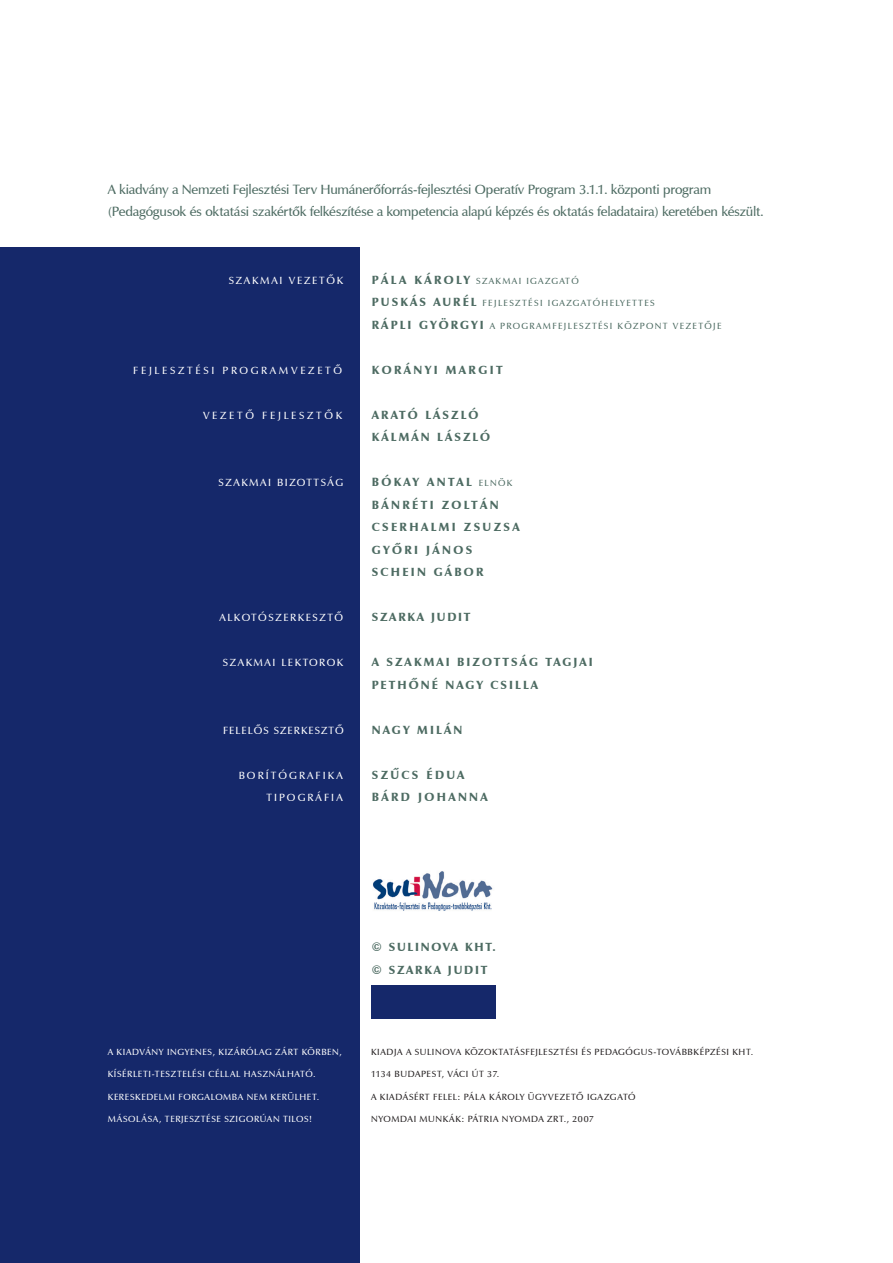
<style>
.page{position:relative;width:893px;height:1263px;background:#fff}
.page>*{position:absolute;margin:0;border:0;box-sizing:border-box;transform-origin:0 0}
.t1{font:13.5px/22.5px "Zapf Humanist 601 Dm PFL";letter-spacing:-.015em;color:#4d6b62}
.t2{font:12px/22.5px "Zapf Humanist 601 Ult PFL";letter-spacing:.2em;color:#4d6b62}
.t3{font:12px/22.5px "Zapf Humanist 601 Ult PFL";letter-spacing:.175em;color:#4d6b62}
.t4{font:12px/22.5px "Zapf Humanist 601 Ult PFL";letter-spacing:.15em;color:#4d6b62}
.t5{font:10.5px "Zapf Humanist 601 Dm PFL";letter-spacing:.165em;color:#fff}
.t6{font:10.5px "Zapf Humanist 601 Dm PFL";letter-spacing:.255em;color:#fff}
.t7{font:10.5px "Zapf Humanist 601 Dm PFL";letter-spacing:.2em;color:#fff}
.t8{font:10.5px "Zapf Humanist 601 Dm PFL";letter-spacing:.1em;color:#fff}
.t9{font:9px "Zapf Humanist 601 Dm PFL";letter-spacing:.065em;color:#231f20}
.t10{font:9px "Zapf Humanist 601 Dm PFL";letter-spacing:.07em;color:#fff}
.t11{font:9px "Zapf Humanist 601 Dm PFL";letter-spacing:.15em;color:#4d6b62}
.s1{font-family:"Zapf Humanist 601 Ult PFL";font-size:12px}
.s2{font-family:"Zapf Humanist 601 Dm PFL";font-size:9px}
</style>
<div class="page">
<div style="left:0;top:248px;width:360px;height:1015px;background:#15286a"></div>
<div style="left:371px;top:985px;width:125px;height:34px;background:#15286a"></div>
<img style="left:373px;top:871px;width:120px;height:40px">
<p class="t1" style="left:108px;top:178px;width:658px">A kiadvány a Nemzeti Fejlesztési Terv Humánerõforrás-fejlesztési Operatív Program 3.1.1. központi program (Pedagógusok és oktatási szakértõk felkészítése a kompetencia alapú képzés és oktatás feladataira) keretében készült.</p>
<p class="t5" style="left:229px;top:273px;width:116px">SZAKMAI VEZETÕK</p>
<p class="t11" style="left:372px;top:275px;width:208px"><span class="s1">PÁLA KÁROLY</span> SZAKMAI IGAZGATÓ</p>
<p class="t11" style="left:372px;top:297px;width:285px"><span class="s1">PUSKÁS AURÉL</span> FEJLESZTÉSI IGAZGATÓHELYETTES</p>
<p class="t11" style="left:372px;top:320px;width:351px"><span class="s1">RÁPLI GYÖRGYI</span> A PROGRAMFEJLESZTÉSI KÖZPONT VEZETŐJE</p>
<p class="t6" style="left:133px;top:363px;width:210px">FEJLESZTÉSI PROGRAMVEZETŐ</p>
<p class="t2" style="left:372px;top:358px;width:132px">KORÁNYI MARGIT</p>
<p class="t6" style="left:203px;top:408px;width:141px">VEZETŐ FEJLESZTŐK</p>
<p class="t3" style="left:372px;top:403px;width:120px">ARATÓ LÁSZLÓ<br>KÁLMÁN LÁSZLÓ</p>
<p class="t5" style="left:219px;top:476px;width:126px">SZAKMAI BIZOTTSÁG</p>
<p class="t2" style="left:372px;top:471px;width:149px">BÓKAY ANTAL <span class="s2">ELNÖK<br></span>BÁNRÉTI ZOLTÁN<br>CSERHALMI ZSUZSA<br>GYÕRI JÁNOS<br>SCHEIN GÁBOR</p>
<p class="t5" style="left:219px;top:611px;width:125px">ALKOTÓSZERKESZTÕ</p>
<p class="t4" style="left:372px;top:606px;width:100px">SZARKA JUDIT</p>
<p class="t5" style="left:223px;top:656px;width:122px">SZAKMAI LEKTOROK</p>
<p class="t3" style="left:372px;top:651px;width:223px">A SZAKMAI BIZOTTSÁG TAGJAI<br>PETHŐNÉ NAGY CSILLA</p>
<p class="t8" style="left:223px;top:723px;width:122px">FELELÕS SZERKESZTÕ</p>
<p class="t3" style="left:372px;top:718px;width:92px">NAGY MILÁN</p>
<p class="t7" style="left:239px;top:768px;width:106px">BORÍTÓGRAFIKA</p>
<p class="t2" style="left:372px;top:763px;width:94px">SZŰCS ÉDUA</p>
<p class="t7" style="left:266px;top:791px;width:78px">TIPOGRÁFIA</p>
<p class="t2" style="left:372px;top:786px;width:118px">BÁRD JOHANNA</p>
<p class="t10" style="left:108px;top:1046px;width:236px">A KIADVÁNY INGYENES, KIZÁRÓLAG ZÁRT KÖRBEN,</p>
<p class="t10" style="left:108px;top:1068px;width:209px">KÍSÉRLETI-TESZTELÉSI CÉLLAL HASZNÁLHATÓ.</p>
<p class="t10" style="left:108px;top:1091px;width:213px">KERESKEDELMI FORGALOMBA NEM KERÜLHET.</p>
<p class="t10" style="left:108px;top:1113px;width:206px">MÁSOLÁSA, TERJESZTÉSE SZIGORÚAN TILOS!</p>
<p class="t4" style="left:372px;top:936px;width:125px">© SULINOVA KHT. © SZARKA JUDIT</p>
<p class="t9" style="left:371px;top:1046px;width:384px">KIADJA A SULINOVA KÖZOKTATÁSFEJLESZTÉSI ÉS PEDAGÓGUS-TOVÁBBKÉPZÉSI KHT.</p>
<p class="t9" style="left:371px;top:1068px;width:130px">1134 BUDAPEST, VÁCI ÚT 37.</p>
<p class="t9" style="left:371px;top:1091px;width:266px">A KIADÁSÉRT FELEL: PÁLA KÁROLY ÜGYVEZETŐ IGAZGATÓ</p>
<p class="t9" style="left:371px;top:1113px;width:224px">NYOMDAI MUNKÁK: PÁTRIA NYOMDA ZRT., 2007</p>
</div>
